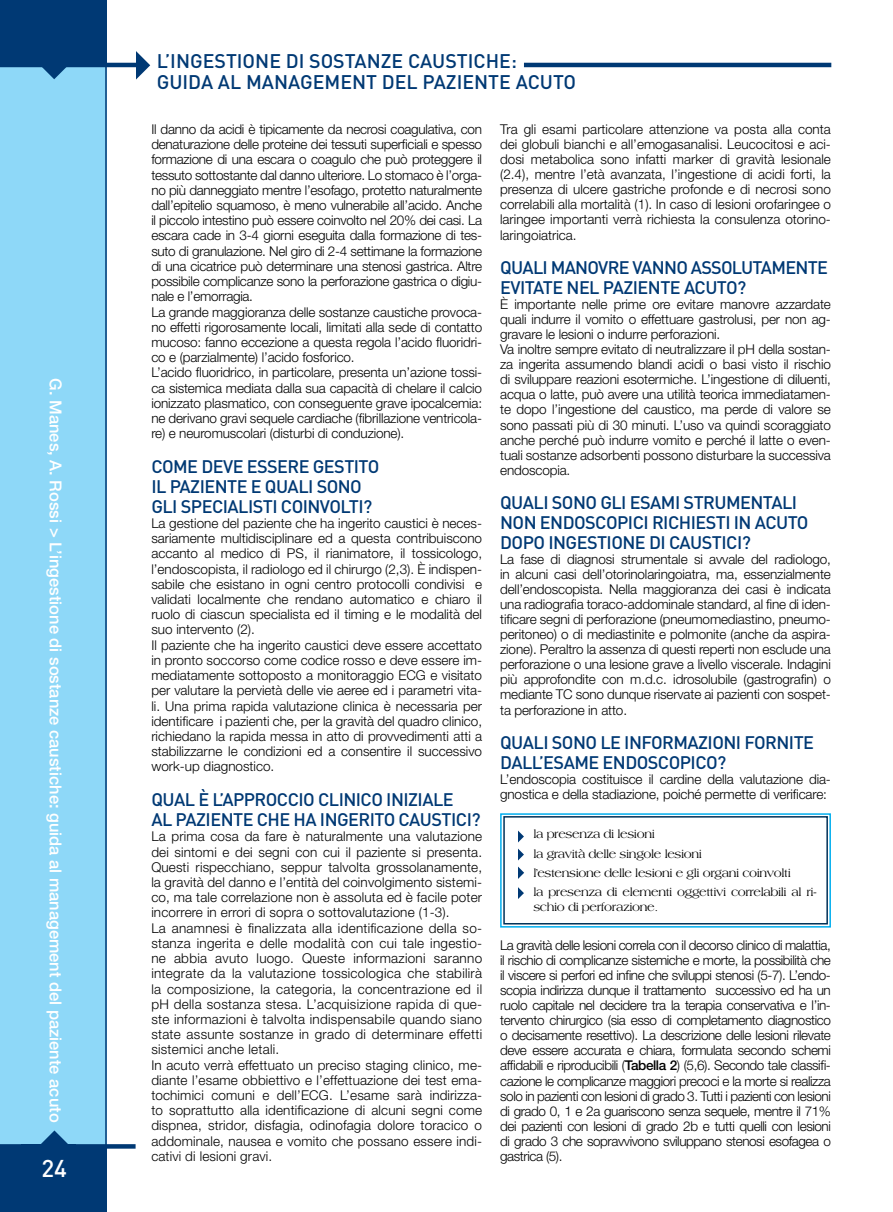
<style>
.page{position:relative;width:893px;height:1212px;background:#fff}
.page>*{position:absolute;margin:0;border:0;box-sizing:border-box;transform-origin:0 0}
.t1{font:500 24px "DIN";color:#fff}
.t2{font:500 19.5px/21px "DIN";color:#003974}
.t3{font:500 18px/19.6px "DIN";letter-spacing:-.03em;color:#003974}
.t4{font:500 16.5px "Helvetica Neue";color:#fff}
.t5{font:300 13.5px/15.1px "Helvetica Neue";letter-spacing:-.01em;color:#000}
.t6{font:300 13.5px/15.1px "Helvetica Neue";letter-spacing:.01em;color:#000}
.t7{font:12px/19.2px "Americana";letter-spacing:-.03em;color:#000}
.s1{font-weight:500}
</style>
<div class="page">
<svg style="left:136px;top:51px;width:14px;height:29px"></svg>
<div style="left:0;top:67px;width:106px;height:1083px;background:#8ed8f8"></div>
<svg style="left:40px;top:67px;width:29px;height:12px"></svg>
<svg style="left:0;top:1144px;width:136px;height:4px"></svg>
<hr style="left:524px;top:63px;width:307px;height:4px;background:#003974">
<svg style="left:40px;top:1130px;width:29px;height:16px"></svg>
<div style="left:0;top:0;width:106px;height:64px;background:#003974"></div>
<div style="left:0;top:1146px;width:106px;height:66px;background:#003974"></div>
<hr style="left:0;top:63px;width:136px;height:4px;background:#003974">
<hr style="left:105px;top:0;width:2px;height:1212px;background:#003974">
<svg style="left:518px;top:830px;width:6px;height:49px"></svg>
<svg style="left:518px;top:887px;width:6px;height:12px"></svg>
<div style="left:500px;top:813px;width:331px;height:114px;border:2px solid #00aeef"></div>
<div style="left:503px;top:816px;width:325px;height:108px;border:2px solid #003158"></div>
<p class="t4" style="left:66px;top:378px;width:745px;rotate:90deg">G. Manes, A. Rossi &gt; L’ingestione di sostanze caustiche: guida al management del paziente acuto</p>
<h1 class="t1" style="left:42px;top:1152px;width:27px">24</h1>
<h1 class="t1" style="left:44px;top:1154px;width:14px">1</h1>
<h2 class="t2" style="left:157px;top:49px;width:421px">L’INGESTIONE DI SOSTANZE CAUSTICHE:<br>GUIDA AL MANAGEMENT DEL PAZIENTE ACUTO</h2>
<p class="t5" style="left:151px;top:121px;width:332px">Il danno da acidi è tipicamente da necrosi coagulativa, con denaturazione delle proteine dei tessuti superficiali e spesso formazione di una escara o coagulo che può proteggere il tessuto sottostante dal danno ulteriore. Lo stomaco è l’orga&shy;no più danneggiato mentre l’esofago, protetto naturalmente dall’epitelio squamoso, è meno vulnerabile all’acido. Anche il piccolo intestino può essere coinvolto nel 20% dei casi. La escara cade in 3-4 giorni eseguita dalla formazione di tes&shy;suto di granulazione. Nel giro di 2-4 settimane la formazione di una cicatrice può determinare una stenosi gastrica. Altre possibile complicanze sono la perforazione gastrica o digiu&shy;nale e l’emorragia.<br>La grande maggioranza delle sostanze caustiche provoca&shy;no effetti rigorosamente locali, limitati alla sede di contatto mucoso: fanno eccezione a questa regola l’acido fluoridri&shy;co e (parzialmente) l’acido fosforico.<br>L’acido fluoridrico, in particolare, presenta un’azione tossi&shy;ca sistemica mediata dalla sua capacità di chelare il calcio ionizzato plasmatico, con conseguente grave ipocalcemia: ne derivano gravi sequele cardiache (fibrillazione ventricola&shy;re) e neuromuscolari (disturbi di conduzione).</p>
<h3 class="t3" style="left:151px;top:456px;width:230px">COME DEVE ESSERE GESTITO<br>IL PAZIENTE E QUALI SONO<br>GLI SPECIALISTI COINVOLTI?</h3>
<p class="t5" style="left:151px;top:515px;width:332px">La gestione del paziente che ha ingerito caustici è neces&shy;sariamente multidisciplinare ed a questa contribuiscono accanto al medico di PS, il rianimatore, il tossicologo, l’endoscopista, il radiologo ed il chirurgo (2,3). È indispen&shy;sabile che esistano in ogni centro protocolli condivisi e validati localmente che rendano automatico e chiaro il ruolo di ciascun specialista ed il timing e le modalità del suo intervento (2).<br>Il paziente che ha ingerito caustici deve essere accettato in pronto soccorso come codice rosso e deve essere im&shy;mediatamente sottoposto a monitoraggio ECG e visitato per valutare la pervietà delle vie aeree ed i parametri vita&shy;li. Una prima rapida valutazione clinica è necessaria per identificare i pazienti che, per la gravità del quadro clinico, richiedano la rapida messa in atto di provvedimenti atti a stabilizzarne le condizioni ed a consentire il successivo work-up diagnostico.</p>
<h3 class="t3" style="left:151px;top:789px;width:331px">QUAL È L’APPROCCIO CLINICO INIZIALE<br>AL PAZIENTE CHE HA INGERITO CAUSTICI?</h3>
<p class="t6" style="left:151px;top:829px;width:332px">La prima cosa da fare è naturalmente una valutazione dei sintomi e dei segni con cui il paziente si presenta.<br>Questi rispecchiano, seppur talvolta grossolanamente, la gravità del danno e l’entità del coinvolgimento sistemi&shy;co, ma tale correlazione non è assoluta ed è facile poter incorrere in errori di sopra o sottovalutazione (1-3).<br>La anamnesi è finalizzata alla identificazione della so&shy;stanza ingerita e delle modalità con cui tale ingestio&shy;ne abbia avuto luogo. Queste informazioni saranno integrate da la valutazione tossicologica che stabilirà la composizione, la categoria, la concentrazione ed il pH della sostanza stesa. L’acquisizione rapida di que&shy;ste informazioni è talvolta indispensabile quando siano state assunte sostanze in grado di determinare effetti sistemici anche letali.<br>In acuto verrà effettuato un preciso staging clinico, me&shy;diante l’esame obbiettivo e l’effettuazione dei test ema&shy;tochimici comuni e dell’ECG. L’esame sarà indirizza&shy;to soprattutto alla identificazione di alcuni segni come dispnea, stridor, disfagia, odinofagia dolore toracico o addominale, nausea e vomito che possano essere indi&shy;cativi di lesioni gravi.</p>
<p class="t5" style="left:500px;top:121px;width:332px;text-align:justify">Tra gli esami particolare attenzione va posta alla conta dei globuli bianchi e all’emogasanalisi. Leucocitosi e aci&shy;dosi metabolica sono infatti marker di gravità lesionale (2.4), mentre l’età avanzata, l’ingestione di acidi forti, la presenza di ulcere gastriche profonde e di necrosi sono correlabili alla mortalità (1). In caso di lesioni orofaringee o laringee importanti verrà richiesta la consulenza otorino&shy;laringoiatrica.</p>
<h3 class="t3" style="left:500px;top:257px;width:329px">QUALI MANOVRE VANNO ASSOLUTAMENTE<br>EVITATE NEL PAZIENTE ACUTO?</h3>
<p class="t5" style="left:500px;top:296px;width:332px">È importante nelle prime ore evitare manovre azzardate quali indurre il vomito o effettuare gastrolusi, per non ag&shy;gravare le lesioni o indurre perforazioni.<br>Va inoltre sempre evitato di neutralizzare il pH della sostan&shy;za ingerita assumendo blandi acidi o basi visto il rischio di sviluppare reazioni esotermiche. L’ingestione di diluenti, acqua o latte, può avere una utilità teorica immediatamen&shy;te dopo l’ingestione del caustico, ma perde di valore se sono passati più di 30 minuti. L’uso va quindi scoraggiato anche perché può indurre vomito e perché il latte o even&shy;tuali sostanze adsorbenti possono disturbare la successiva endoscopia.</p>
<h3 class="t3" style="left:500px;top:492px;width:310px">QUALI SONO GLI ESAMI STRUMENTALI<br>NON ENDOSCOPICI RICHIESTI IN ACUTO<br>DOPO INGESTIONE DI CAUSTICI?</h3>
<p class="t5" style="left:500px;top:551px;width:332px;text-align:justify">La fase di diagnosi strumentale si avvale del radiologo, in alcuni casi dell’otorinolaringoiatra, ma, essenzialmente dell’endoscopista. Nella maggioranza dei casi è indicata una radiografia toraco-addominale standard, al fine di iden&shy;tificare segni di perforazione (pneumomediastino, pneumo&shy;peritoneo) o di mediastinite e polmonite (anche da aspira&shy;zione). Peraltro la assenza di questi reperti non esclude una perforazione o una lesione grave a livello viscerale. Indagini più approfondite con m.d.c. idrosolubile (gastrografin) o mediante TC sono dunque riservate ai pazienti con sospet&shy;ta perforazione in atto.</p>
<h3 class="t3" style="left:500px;top:732px;width:315px">QUALI SONO LE INFORMAZIONI FORNITE<br>DALL’ESAME ENDOSCOPICO?</h3>
<p class="t5" style="left:500px;top:771px;width:332px">L’endoscopia costituisce il cardine della valutazione dia&shy;gnostica e della stadiazione, poiché permette di verificare:</p>
<p class="t7" style="left:533px;top:825px;width:284px">la presenza di lesioni<br>la gravità delle singole lesioni<br>l’estensione delle lesioni e gli organi coinvolti<br>la presenza di elementi oggettivi correlabili al ri-</p>
<p class="t7" style="left:533px;top:897px;width:126px">schio di perforazione.</p>
<p class="t5" style="left:500px;top:937px;width:332px;text-align:justify">La gravità delle lesioni correla con il decorso clinico di malattia, il rischio di complicanze sistemiche e morte, la possibilità che il viscere si perfori ed infine che sviluppi stenosi (5-7). L’endo&shy;scopia indirizza dunque il trattamento successivo ed ha un ruolo capitale nel decidere tra la terapia conservativa e l’in&shy;tervento chirurgico (sia esso di completamento diagnostico o decisamente resettivo). La descrizione delle lesioni rilevate deve essere accurata e chiara, formulata secondo schemi affidabili e riproducibili (<span class="s1">Tabella 2</span>) (5,6). Secondo tale classifi&shy;cazione le complicanze maggiori precoci e la morte si realizza solo in pazienti con lesioni di grado 3. Tutti i pazienti con lesioni di grado 0, 1 e 2a guariscono senza sequele, mentre il 71% dei pazienti con lesioni di grado 2b e tutti quelli con lesioni di grado 3 che sopravvivono sviluppano stenosi esofagea o gastrica (5).</p>
</div>
